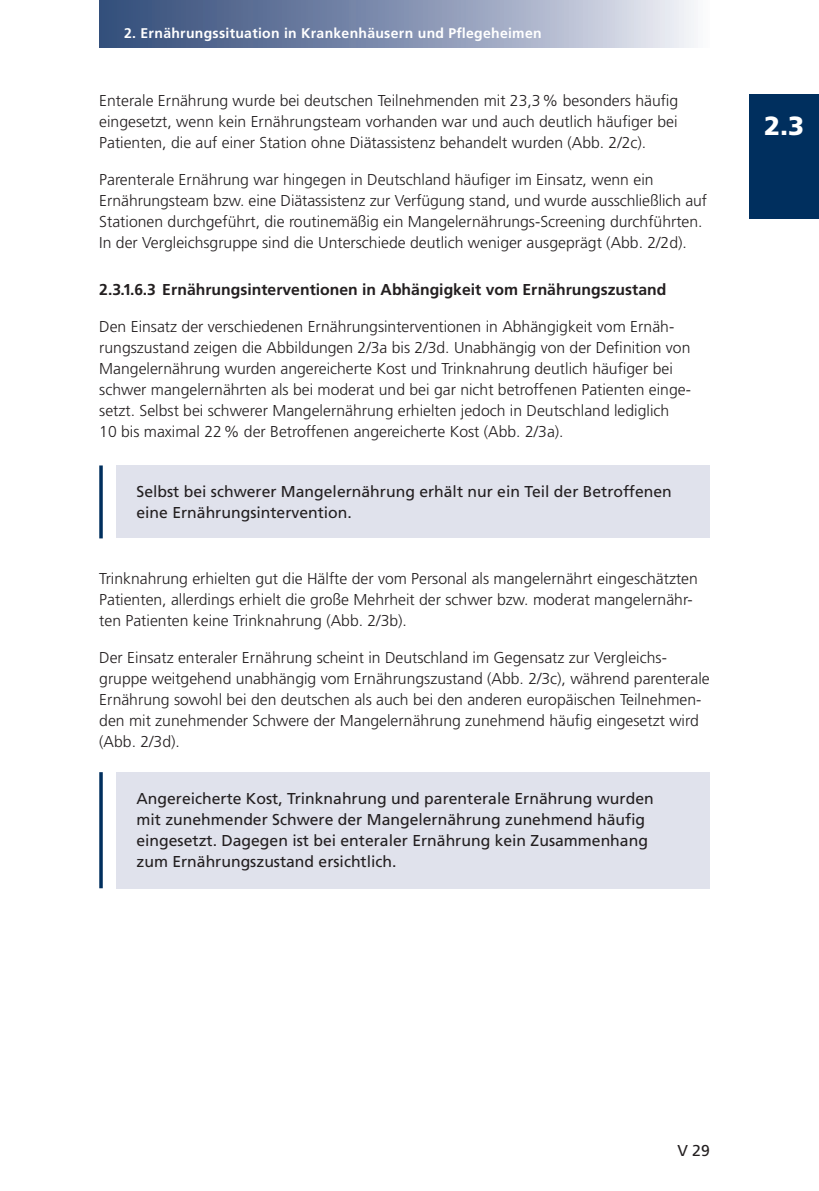
<style>
.page{position:relative;width:819px;height:1191px;background:#fff}
.page>*{position:absolute;margin:0;border:0;box-sizing:border-box;transform-origin:0 0}
.t1{font:900 26.25px "Frutiger LT Std";color:#fff}
.t2{font:300 15.75px/21px "Frutiger LT Std";color:#231f20}
.t3{font:15.75px/21px "Frutiger LT Std";color:#231f20}
.t4{font:700 15.75px "Frutiger LT Std";color:#231f20}
.t5{font:700 14px "Frutiger LT Std";letter-spacing:.02em;color:#fff}
</style>
<div class="page">
<div style="left:99px;top:0;width:610px;height:47px;background:linear-gradient(to right,#2a4475,#ebecf5)"></div>
<div style="left:749px;top:94px;width:70px;height:124px;background:#002f5e"></div>
<div style="left:117px;top:465px;width:592px;height:73px;background:#e0e2ec"></div>
<svg style="left:99px;top:465px;width:4px;height:73px"></svg>
<div style="left:117px;top:772px;width:592px;height:116px;background:#e0e2ec"></div>
<svg style="left:99px;top:772px;width:4px;height:116px"></svg>
<p class="t5" style="left:124px;top:27px;width:419px">2. Ernährungssituation in Krankenhäusern und Pflegeheimen</p>
<p class="t2" style="left:99px;top:91px;width:580px;text-align:justify">Enterale Ernährung wurde bei deutschen Teilnehmenden mit 23,3 % besonders häufig eingesetzt, wenn kein Ernährungsteam vorhanden war und auch deutlich häufiger bei Patienten, die auf einer Station ohne Diätassistenz behandelt wurden (Abb. 2/2c).</p>
<p class="t2" style="left:99px;top:169px;width:609px">Parenterale Ernährung war hingegen in Deutschland häufiger im Einsatz, wenn ein Ernährungsteam bzw. eine Diätassistenz zur Verfügung stand, und wurde ausschließlich auf Stationen durchgeführt, die routinemäßig ein Mangelernährungs-Screening durchführten.<br>In der Vergleichsgruppe sind die Unterschiede deutlich weniger ausgeprägt (Abb. 2/2d).</p>
<p class="t4" style="left:99px;top:283px;width:568px">2.3.1.6.3 Ernährungsinterventionen in Abhängigkeit vom Ernährungszustand</p>
<p class="t2" style="left:99px;top:316px;width:593px">Den Einsatz der verschiedenen Ernährungsinterventionen in Abhängigkeit vom Ernäh&shy;rungszustand zeigen die Abbildungen 2/3a bis 2/3d. Unabhängig von der Definition von Mangelernährung wurden angereicherte Kost und Trinknahrung deutlich häufiger bei schwer mangelernährten als bei moderat und bei gar nicht betroffenen Patienten einge&shy;setzt. Selbst bei schwerer Mangelernährung erhielten jedoch in Deutschland lediglich<br>10 bis maximal 22 % der Betroffenen angereicherte Kost (Abb. 2/3a).</p>
<p class="t3" style="left:136px;top:482px;width:537px">Selbst bei schwerer Mangelernährung erhält nur ein Teil der Betroffenen eine Ernährungsintervention.</p>
<p class="t2" style="left:99px;top:568px;width:600px">Trinknahrung erhielten gut die Hälfte der vom Personal als mangelernährt eingeschätzten<br>Patienten, allerdings erhielt die große Mehrheit der schwer bzw. moderat mangelernähr&shy;ten Patienten keine Trinknahrung (Abb. 2/3b).</p>
<p class="t2" style="left:99px;top:647px;width:612px">Der Einsatz enteraler Ernährung scheint in Deutschland im Gegensatz zur Vergleichs&shy;gruppe weitgehend unabhängig vom Ernährungszustand (Abb. 2/3c), während parenterale Ernährung sowohl bei den deutschen als auch bei den anderen europäischen Teilnehmen&shy;den mit zunehmender Schwere der Mangelernährung zunehmend häufig eingesetzt wird (Abb. 2/3d).</p>
<p class="t3" style="left:136px;top:789px;width:518px">Angereicherte Kost, Trinknahrung und parenterale Ernährung wurden mit zunehmender Schwere der Mangelernährung zunehmend häufig eingesetzt. Dagegen ist bei enteraler Ernährung kein Zusammenhang zum Ernährungszustand ersichtlich.</p>
<h1 class="t1" style="left:764px;top:115px;width:42px">2.3</h1>
<p class="t3" style="left:677px;top:1141px;width:34px">V 29</p>
</div>
